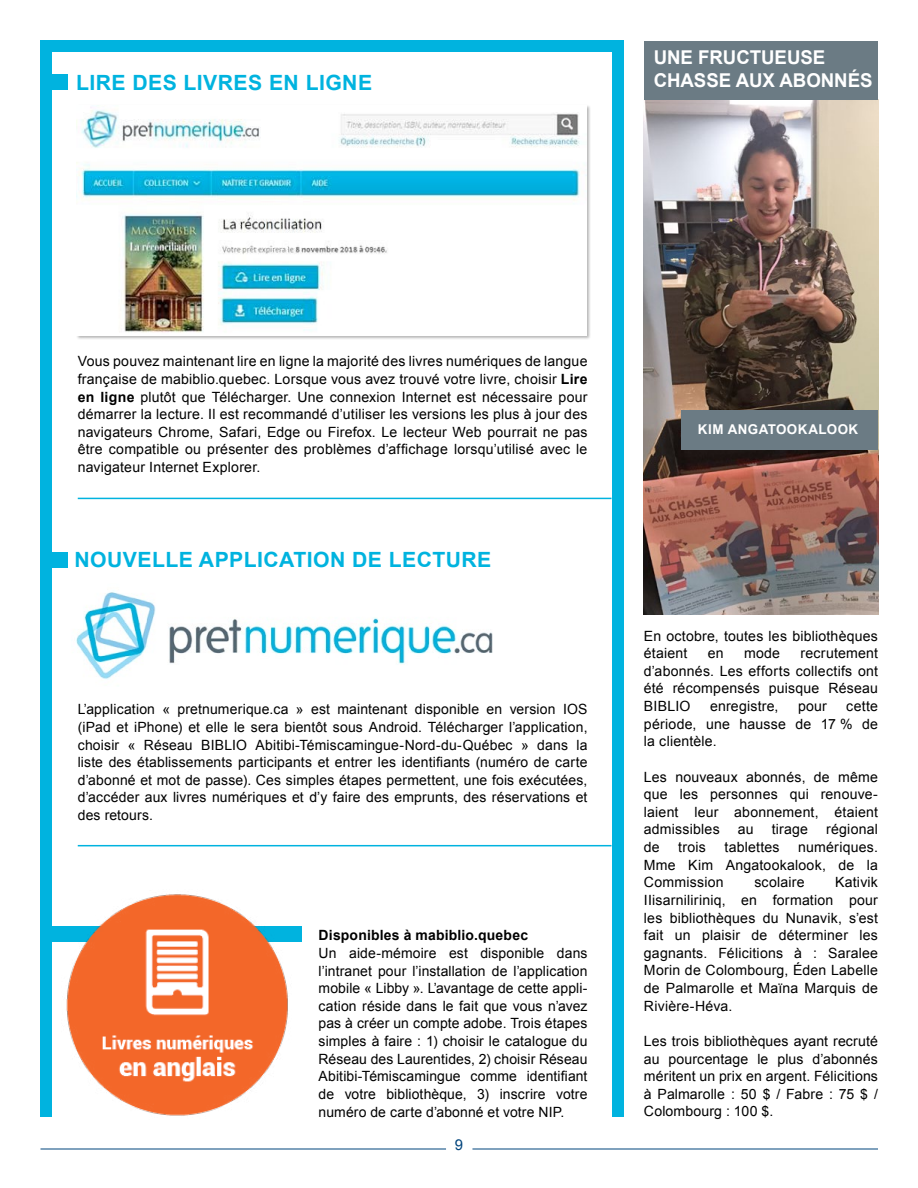
<style>
.page{position:relative;width:918px;height:1188px;background:#fff}
.page>*{position:absolute;margin:0;border:0;box-sizing:border-box;transform-origin:0 0}
.t1{font:700 21px "Arial";letter-spacing:.02em;color:#00b3df}
.t2{font:700 19.05px/22.5px "Arial";color:#fff}
.t3{font:15px "Arial";color:#00447c}
.t4{font:14.1px/17.7px "Arial";letter-spacing:.015em;color:#000;text-align:justify}
.t5{font:700 14.1px "Arial";letter-spacing:.015em;color:#000}
.t6{font:700 13.5px "Arial";letter-spacing:.035em;color:#fff}
.s1{font-weight:700}
</style>
<div class="page">
<hr style="left:40px;top:1149px;width:406px;height:1px;background:#00447c">
<hr style="left:472px;top:1149px;width:406px;height:1px;background:#00447c">
<div style="left:40px;top:40px;width:583px;height:1077px;background:#00b3df"></div>
<div style="left:52px;top:52px;width:560px;height:1082px;background:#fff"></div>
<img style="left:644px;top:100px;width:234px;height:515px">
<div style="left:76px;top:104px;width:515px;height:236px;background:#000;opacity:.3"></div>
<img style="left:77px;top:106px;width:510px;height:230px">
<img style="left:76px;top:591px;width:417px;height:89px">
<div style="left:44px;top:74px;width:24px;height:16px;background:#00b3df"></div>
<div style="left:44px;top:552px;width:24px;height:16px;background:#00b3df"></div>
<div style="left:44px;top:926px;width:257px;height:16px;background:#00b3df"></div>
<hr style="left:78px;top:498px;width:534px;height:1px;background:#00b3df">
<hr style="left:78px;top:845px;width:534px;height:1px;background:#00b3df">
<img style="left:66px;top:894px;width:222px;height:222px">
<div style="left:644px;top:41px;width:234px;height:59px;background:#6b7b84"></div>
<div style="left:681px;top:410px;width:197px;height:40px;background:#6b7b84"></div>
<h1 class="t1" style="left:76px;top:71px;width:298px">LIRE DES LIVRES EN LIGNE</h1>
<h2 class="t2" style="left:654px;top:46px;width:220px">UNE FRUCTUEUSE<br>CHASSE AUX ABONNÉS</h2>
<p class="t4" style="left:78px;top:353px;width:511px">Vous pouvez maintenant lire en ligne la majorité des livres numériques de langue française de mabiblio.quebec. Lorsque vous avez trouvé votre livre, choisir <span class="s1">LIRE EN LIGNE</span> plutôt que Télécharger. Une connexion Internet est nécessaire pour démarrer la lecture. Il est recommandé d’utiliser les versions les plus à jour des navigateurs Chrome, Safari, Edge ou Firefox. Le lecteur Web pourrait ne pas être compatible ou présenter des problèmes d’affichage lorsqu’utilisé avec le navigateur Internet Explorer.</p>
<h1 class="t1" style="left:75px;top:548px;width:418px">NOUVELLE APPLICATION DE LECTURE</h1>
<p class="t4" style="left:78px;top:701px;width:511px">L’application « pretnumerique.ca » est maintenant disponible en version IOS (iPad et iPhone) et elle le sera bientôt sous Android. Télécharger l’application, choisir « Réseau BIBLIO Abitibi-Témiscamingue-Nord-du-Québec » dans la liste des établissements participants et entrer les identifiants (numéro de carte d’abonné et mot de passe). Ces simples étapes permettent, une fois exécutées, d’accéder aux livres numériques et d’y faire des emprunts, des réservations et des retours.</p>
<p class="t5" style="left:319px;top:928px;width:211px">DISPONIBLES À MABIBLIO.QUEBEC</p>
<p class="t4" style="left:319px;top:944px;width:270px">Un aide-mémoire est disponible dans l’intranet pour l’installation de l’application mobile « Libby ». L’avantage de cette appli&shy;cation réside dans le fait que vous n’avez pas à créer un compte adobe. Trois étapes simples à faire : 1) choisir le catalogue du Réseau des Laurentides, 2) choisir Réseau Abitibi-Témiscamingue comme identifiant de votre bibliothèque, 3) inscrire votre numéro de carte d’abonné et votre NIP.</p>
<p class="t3" style="left:455px;top:1136px;width:10px">9</p>
<p class="t6" style="left:698px;top:422px;width:162px">KIM ANGATOOKALOOK</p>
<p class="t4" style="left:644px;top:627px;width:236px">En octobre, toutes les bibliothèques étaient</p>
<p class="t4" style="left:708px;top:644px;width:17px">en</p>
<p class="t4" style="left:744px;top:644px;width:38px">mode</p>
<p class="t4" style="left:644px;top:644px;width:236px;text-indent:157px">recrutement d’abonnés. Les efforts collectifs ont été récompensés puisque Réseau BIBLIO</p>
<p class="t4" style="left:710px;top:697px;width:70px">enregistre,</p>
<p class="t4" style="left:798px;top:697px;width:30px">pour</p>
<p class="t4" style="left:644px;top:697px;width:236px;text-indent:202px">cette période, une hausse de 17 % de la clientèle.</p>
<p class="t4" style="left:644px;top:768px;width:236px">Les nouveaux abonnés, de même que les personnes qui renouve&shy;laient leur abonnement, étaient admissibles</p>
<p class="t4" style="left:738px;top:821px;width:17px">au</p>
<p class="t4" style="left:772px;top:821px;width:38px">tirage</p>
<p class="t4" style="left:826px;top:821px;width:53px">régional</p>
<p class="t4" style="left:644px;top:838px;width:236px;text-indent:154px">numériques.<br>Mme Kim Angatookalook, de la Commission</p>
<p class="t4" style="left:644px;top:838px;width:17px">de</p>
<p class="t4" style="left:678px;top:838px;width:29px">trois</p>
<p class="t4" style="left:724px;top:838px;width:57px">tablettes</p>
<p class="t4" style="left:644px;top:874px;width:236px;text-indent:191px">Kativik IIisarniliriniq, en formation pour les bibliothèques du Nunavik, s’est fait un plaisir de déterminer les gagnants. Félicitions à : Saralee Morin de Colombourg, Éden Labelle de Palmarolle et Maïna Marquis de Rivière-Héva.</p>
<p class="t4" style="left:644px;top:1032px;width:236px">Les trois bibliothèques ayant recruté au pourcentage le plus d’abonnés méritent un prix en argent. Félicitions à Palmarolle : 50 $ / Fabre : 75 $ / Colombourg : 100 $.</p>
<p class="t4" style="left:754px;top:874px;width:52px">scolaire</p>
</div>
